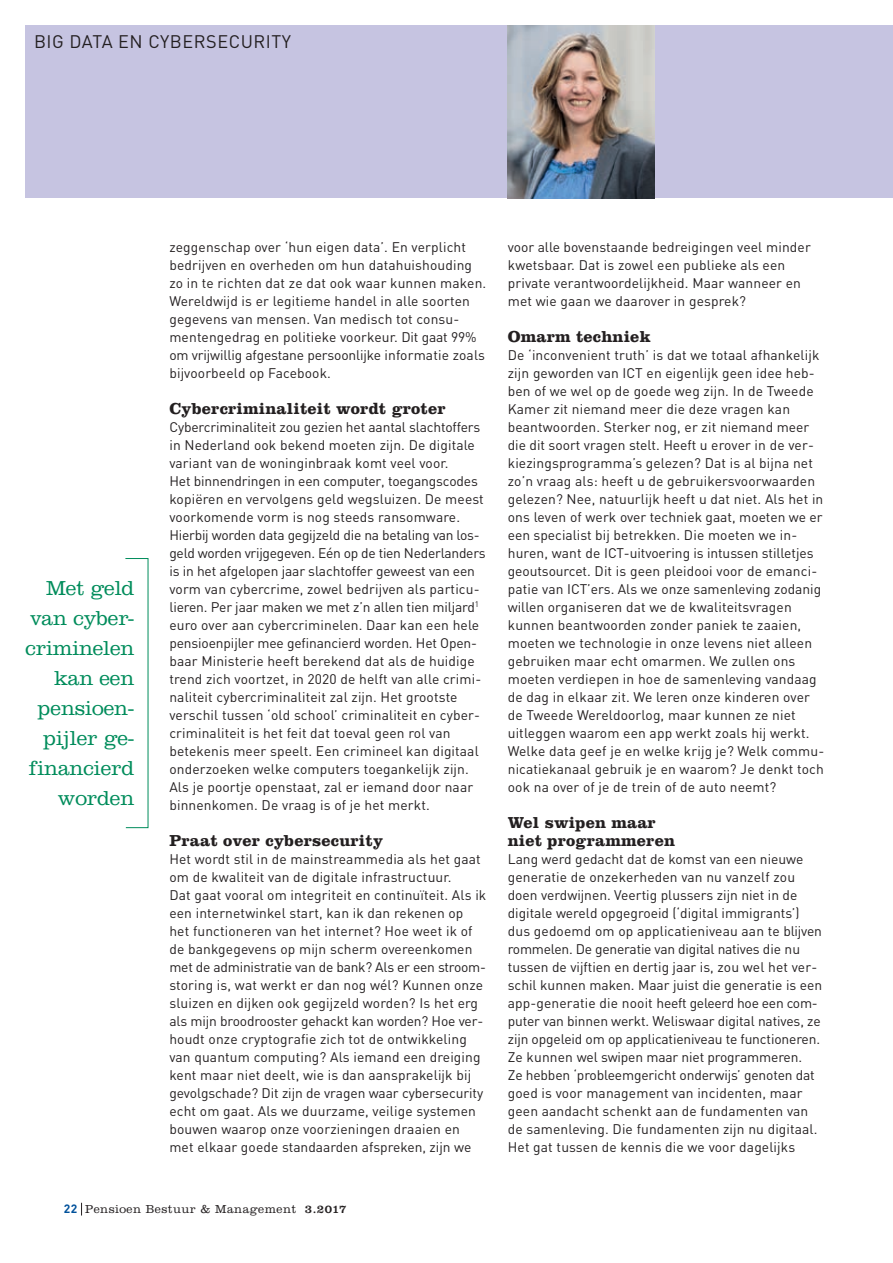
<style>
.page{position:relative;width:893px;height:1263px;background:#fff}
.page>*{position:absolute;margin:0;border:0;box-sizing:border-box;transform-origin:0 0}
.t1{font:300 21px/30px "Clarendon";letter-spacing:-.005em;color:#008c5b;text-align:right}
.t2{font:18px "DIN";letter-spacing:.03em;color:#231f20}
.t3{font:700 16.5px/18px "Clarendon";letter-spacing:.01em;color:#231f20}
.t4{font:13.8px/18px "DIN";letter-spacing:.01em;color:#231f20}
.t5{font:300 12px "Clarendon";letter-spacing:.04em;color:#231f20}
.s1{font-family:"DIN";font-weight:700;color:#01519b}
.s2{font-weight:400}
</style>
<div class="page">
<svg style="left:81px;top:1203px;width:1px;height:12px"></svg>
<div style="left:26px;top:26px;width:867px;height:172px;background:#c6c4e1"></div>
<svg style="left:125px;top:558px;width:24px;height:270px"></svg>
<img style="left:507px;top:26px;width:147px;height:172px">
<h2 class="t2" style="left:34px;top:31px;width:259px">BIG Data en cyb ersecurity</h2>
<h1 class="t1" style="left:25px;top:573px;width:110px">Met geld van cyber&shy;criminelen kan een pensioen&shy;pijler ge&shy;financierd worden</h1>
<p class="t4" style="left:169px;top:238px;width:318px">zeggenschap over ‘hun eigen data’. En verplicht bedrijven en overheden om hun datahuishouding zo in te richten dat ze dat ook waar kunnen maken.<br>Wereldwijd is er legitieme handel in alle soorten gegevens van mensen. Van medisch tot consu&shy;mentengedrag en politieke voorkeur. Dit gaat 99% om vrijwillig afgestane persoonlijke informatie zoals bijvoorbeeld op Facebook.</p>
<p class="t3" style="left:169px;top:399px;width:278px">Cybercriminaliteit wordt groter</p>
<p class="t4" style="left:169px;top:418px;width:318px">Cybercriminaliteit zou gezien het aantal slachtoffers in Nederland ook bekend moeten zijn. De digitale variant van de woninginbraak komt veel voor.<br>Het binnendringen in een computer, toegangscodes kopiëren en vervolgens geld wegsluizen. De meest voorkomende vorm is nog steeds ransomware.<br>Hierbij worden data gegijzeld die na betaling van los&shy;geld worden vrijgegeven. Eén op de tien Nederlanders is in het afgelopen jaar slachtoffer geweest van een vorm van cybercrime, zowel bedrijven als particu&shy;lieren. Per jaar maken we met z’n allen tien miljard<sup>1 </sup>euro over aan cybercriminelen. Daar kan een hele pensioenpijler mee gefinancierd worden. Het Open&shy;baar Ministerie heeft berekend dat als de huidige trend zich voortzet, in 2020 de helft van alle crimi&shy;naliteit cybercriminaliteit zal zijn. Het grootste verschil tussen ‘old school’ criminaliteit en cyber&shy;criminaliteit is het feit dat toeval geen rol van betekenis meer speelt. Een crimineel kan digitaal onderzoeken welke computers toegankelijk zijn.<br>Als je poortje openstaat, zal er iemand door naar binnenkomen. De vraag is of je het merkt.</p>
<p class="t3" style="left:169px;top:831px;width:215px">Praat over cybersecurity</p>
<p class="t4" style="left:169px;top:850px;width:318px">Het wordt stil in de mainstreammedia als het gaat om de kwaliteit van de digitale infrastructuur.<br>Dat gaat vooral om integriteit en continuïteit. Als ik een internetwinkel start, kan ik dan rekenen op het functioneren van het internet? Hoe weet ik of de bankgegevens op mijn scherm overeenkomen met de administratie van de bank? Als er een stroom&shy;storing is, wat werkt er dan nog wél? Kunnen onze sluizen en dijken ook gegijzeld worden? Is het erg als mijn broodrooster gehackt kan worden? Hoe ver&shy;houdt onze cryptografie zich tot de ontwikkeling van quantum computing? Als iemand een dreiging kent maar niet deelt, wie is dan aansprakelijk bij gevolgschade? Dit zijn de vragen waar cybersecurity echt om gaat. Als we duurzame, veilige systemen bouwen waarop onze voorzieningen draaien en met elkaar goede standaarden afspreken, zijn we</p>
<p class="t5" style="left:64px;top:1201px;width:284px"><span class="s1">22</span> Pensioen Bestuur &amp; Management <span class="s2">3.2017</span></p>
<p class="t4" style="left:508px;top:238px;width:305px">voor alle bovenstaande bedreigingen veel minder kwetsbaar. Dat is zowel een publieke als een private verantwoordelijkheid. Maar wanneer en met wie gaan we daarover in gesprek?</p>
<p class="t3" style="left:508px;top:327px;width:144px">Omarm techniek</p>
<p class="t4" style="left:508px;top:346px;width:318px">De ‘inconvenient truth’ is dat we totaal afhankelijk zijn geworden van ICT en eigenlijk geen idee heb&shy;ben of we wel op de goede weg zijn. In de Tweede Kamer zit niemand meer die deze vragen kan beantwoorden. Sterker nog, er zit niemand meer die dit soort vragen stelt. Heeft u erover in de ver&shy;kiezingsprogramma’s gelezen? Dat is al bijna net zo’n vraag als: heeft u de gebruikersvoorwaarden gelezen? Nee, natuurlijk heeft u dat niet. Als het in ons leven of werk over techniek gaat, moeten we er een specialist bij betrekken. Die moeten we in&shy;huren, want de ICT-uitvoering is intussen stilletjes geoutsourcet. Dit is geen pleidooi voor de emanci&shy;patie van ICT’ers. Als we onze samenleving zodanig willen organiseren dat we de kwaliteitsvragen kunnen beantwoorden zonder paniek te zaaien, moeten we technologie in onze levens niet alleen gebruiken maar echt omarmen. We zullen ons moeten verdiepen in hoe de samenleving vandaag de dag in elkaar zit. We leren onze kinderen over de Tweede Wereldoorlog, maar kunnen ze niet uitleggen waarom een app werkt zoals hij werkt.<br>Welke data geef je en welke krijg je? Welk commu&shy;nicatiekanaal gebruik je en waarom? Je denkt toch ook na over of je de trein of de auto neemt?</p>
<p class="t3" style="left:508px;top:813px;width:169px">Wel swipen maar niet programmeren</p>
<p class="t4" style="left:508px;top:850px;width:316px">Lang werd gedacht dat de komst van een nieuwe generatie de onzekerheden van nu vanzelf zou doen verdwijnen. Veertig plussers zijn niet in de digitale wereld opgegroeid (‘digital immigrants’) dus gedoemd om op applicatieniveau aan te blijven rommelen. De generatie van digital natives die nu tussen de vijftien en dertig jaar is, zou wel het ver&shy;schil kunnen maken. Maar juist die generatie is een app-generatie die nooit heeft geleerd hoe een com&shy;puter van binnen werkt. Weliswaar digital natives, ze zijn opgeleid om op applicatieniveau te functioneren.<br>Ze kunnen wel swipen maar niet programmeren.<br>Ze hebben ‘probleemgericht onderwijs’ genoten dat goed is voor management van incidenten, maar geen aandacht schenkt aan de fundamenten van de samenleving. Die fundamenten zijn nu digitaal.<br>Het gat tussen de kennis die we voor dagelijks</p>
</div>
